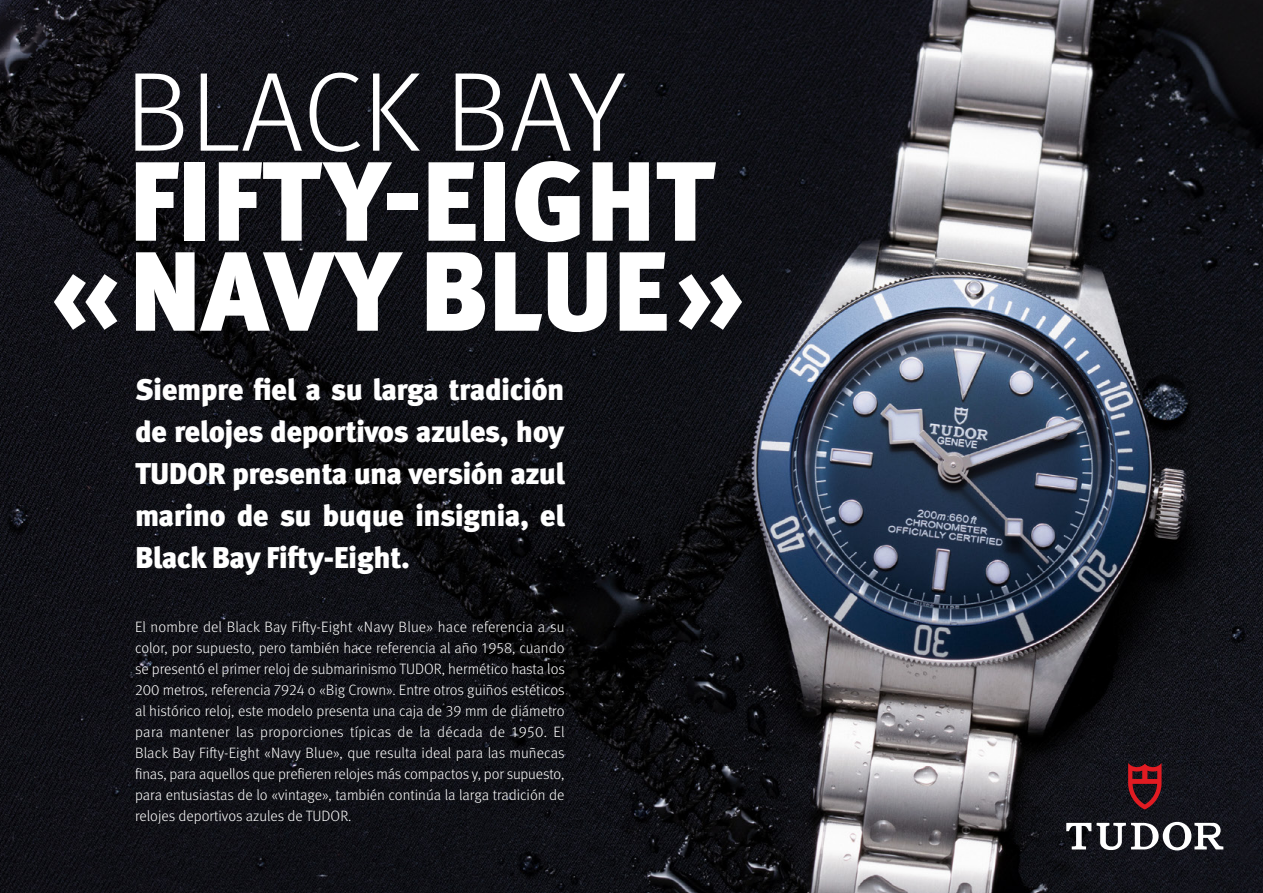
<style>
.page{position:relative;width:1263px;height:893px;background:#fff}
.page>*{position:absolute;margin:0;border:0;box-sizing:border-box;transform-origin:0 0}
.t1{font:900 112.5px/90px "Meta Pro";letter-spacing:-.01em;color:#fff;text-align:center}
.t2{font:300 112.5px "Meta Pro";color:#fff}
.t3{font:900 30px/42px "Meta Pro";letter-spacing:-.02em;color:#fff;text-align:justify}
.t4{font:300 15px/21px "Meta Pro";color:#fff;text-align:justify}
</style>
<div class="page">
<img style="left:0;top:0;width:1263px;height:893px">
<svg style="left:1128px;top:763px;width:33px;height:46px;background:#70161e"></svg>
<svg style="left:1066px;top:822px;width:157px;height:28px"></svg>
<h1 class="t2" style="left:125px;top:31px;width:501px">BLACK BAY</h1>
<h1 class="t1" style="left:51px;top:151px;width:695px">FIFTY-EIGHT «NAVY BLUE»</h1>
<h2 class="t3" style="left:135px;top:367px;width:431px">Siempre fiel a su larga tradición de relojes deportivos azules, hoy TUDOR presenta una versión azul marino de su buque insignia, el Black Bay Fifty-Eight.</h2>
<p class="t4" style="left:135px;top:615px;width:431px">El nombre del Black Bay Fifty-Eight «Navy Blue» hace referencia a su color, por supuesto, pero también hace referencia al año 1958, cuando se presentó el primer reloj de submarinismo TUDOR, hermético hasta los 200 metros, referencia 7924 o «Big Crown». Entre otros guiños estéticos al histórico reloj, este modelo presenta una caja de 39 mm de diámetro para mantener las proporciones típicas de la década de 1950. El Black Bay Fifty-Eight «Navy Blue», que resulta ideal para las muñecas finas, para aquellos que prefieren relojes más compactos y, por supuesto, para entusiastas de lo «vintage», también continúa la larga tradición de relojes deportivos azules de TUDOR.</p>
</div>
